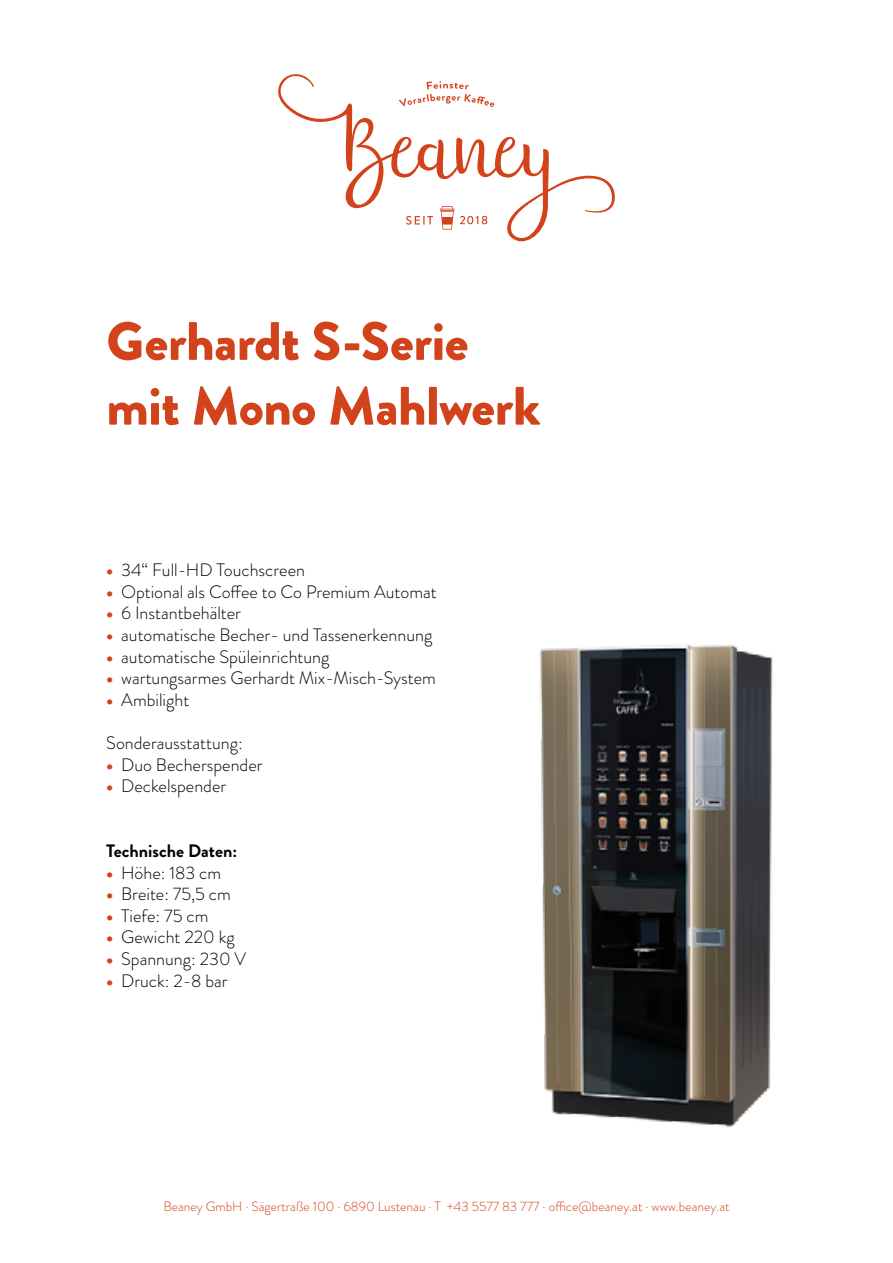
<style>
.page{position:relative;width:893px;height:1263px;background:#fff}
.page>*{position:absolute;margin:0;border:0;box-sizing:border-box;transform-origin:0 0}
.t1{font:900 54px/64.8px "Brandon Grotesque";letter-spacing:-.01em;color:#d2431b}
.t2{font:300 18px "Brandon Grotesque";color:#000}
.t3{font:700 18px "Brandon Grotesque";color:#000}
.t4{font:300 13.5px "Brandon Grotesque";color:#d2431b}
.s1{font-weight:900;color:#d2431b}
</style>
<div class="page">
<svg style="left:278px;top:74px;width:337px;height:168px"></svg>
<img style="left:540px;top:644px;width:233px;height:484px">
<h1 class="t1" style="left:106px;top:310px;width:435px">Gerhardt S-Serie mit Mono Mahlwerk</h1>
<p class="t2" style="left:106px;top:558px;width:200px"><span class="s1">•</span> 34“ Full-HD Touchscreen</p>
<p class="t2" style="left:106px;top:579px;width:332px"><span class="s1">•</span> Optional als Coffee to Co Premium Automat</p>
<p class="t2" style="left:106px;top:601px;width:136px"><span class="s1">•</span> 6 Instantbehälter</p>
<p class="t2" style="left:106px;top:622px;width:327px"><span class="s1">•</span> automatische Becher- und Tassenerkennung</p>
<p class="t2" style="left:106px;top:644px;width:225px"><span class="s1">•</span> automatische Spüleinrichtung</p>
<p class="t2" style="left:106px;top:666px;width:331px"><span class="s1">•</span> wartungsarmes Gerhardt Mix-Misch-System</p>
<p class="t2" style="left:106px;top:687px;width:84px"><span class="s1">•</span> Ambilight</p>
<p class="t2" style="left:106px;top:730px;width:138px">Sonderausstattung:</p>
<p class="t2" style="left:106px;top:752px;width:158px"><span class="s1">•</span> Duo Becherspender</p>
<p class="t2" style="left:106px;top:774px;width:121px"><span class="s1">•</span> Deckelspender</p>
<p class="t3" style="left:106px;top:838px;width:132px">Technische Daten:</p>
<p class="t2" style="left:106px;top:860px;width:116px"><span class="s1">•</span> Höhe: 183 cm</p>
<p class="t2" style="left:106px;top:882px;width:126px"><span class="s1">•</span> Breite: 75,5 cm</p>
<p class="t2" style="left:106px;top:903px;width:104px"><span class="s1">•</span> Tiefe: 75 cm</p>
<p class="t2" style="left:106px;top:925px;width:130px"><span class="s1">•</span> Gewicht 220 kg</p>
<p class="t2" style="left:106px;top:946px;width:141px"><span class="s1">•</span> Spannung: 230 V</p>
<p class="t2" style="left:106px;top:968px;width:123px"><span class="s1">•</span> Druck: 2-8 bar</p>
<p class="t4" style="left:163px;top:1197px;width:568px">Beaney GmbH · Sägertraße 100 · 6890 Lustenau · T +43 5577 83 777 · office@beaney.at · www.beaney.at</p>
</div>
